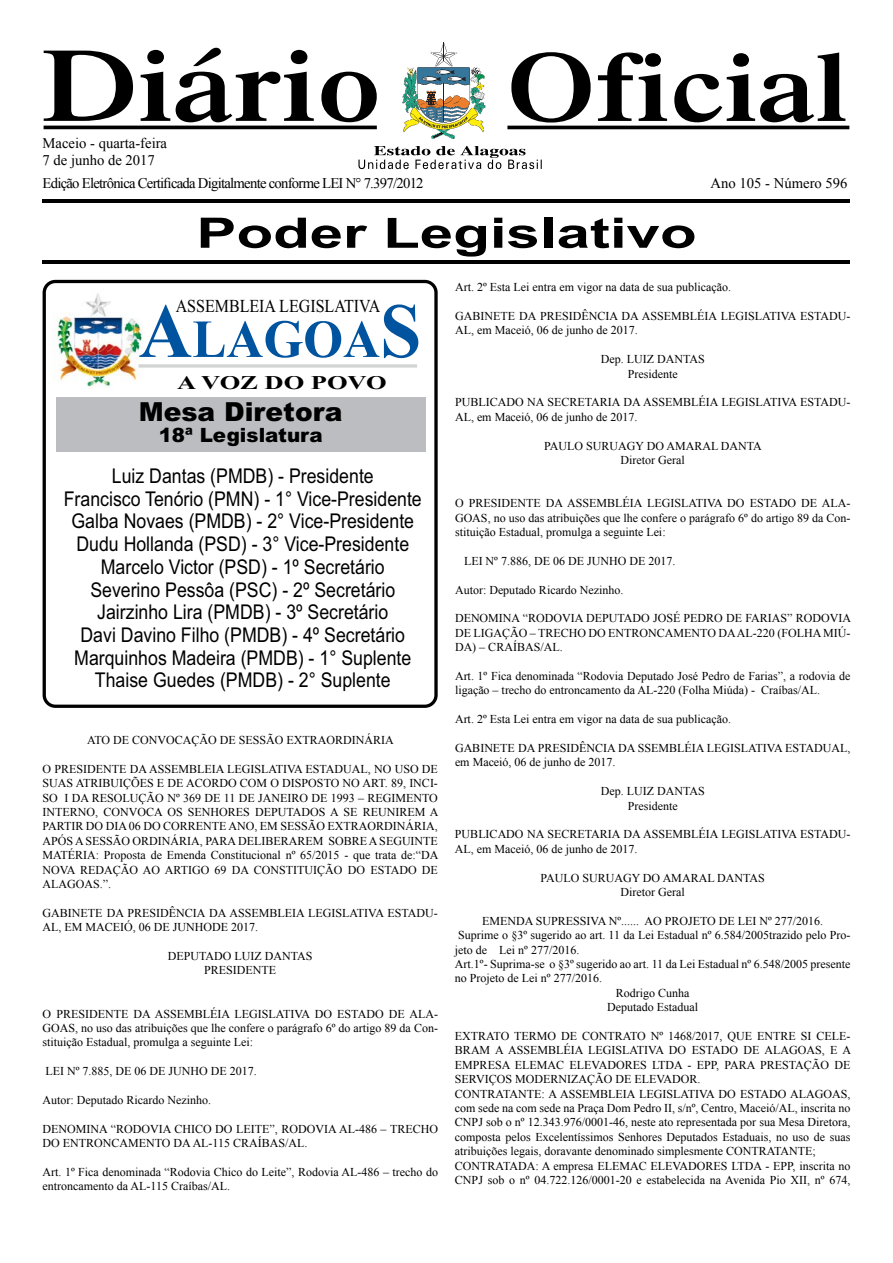
<style>
.page{position:relative;width:893px;height:1263px;background:#fff}
.page>*{position:absolute;margin:0;border:0;box-sizing:border-box;transform-origin:0 0}
.t1{font:700 53.4px "Times New Roman";color:#00539e;scale:.96 1}
.t2{font:700 42px "Arial";color:#000;scale:1.43 1}
.t3{font:900 26.25px "Arial";color:#000}
.t4{font:20.4px/22.6px "Arial";color:#000;text-align:center;scale:.87 1}
.t5{font:900 19.65px "Arial";color:#000}
.t6{font:700 19.5px "Times New Roman";color:#000;scale:1.36 1}
.t7{font:18.3px "Times New Roman";color:#000;scale:.88 1}
.t8{font:14.7px "Times New Roman";letter-spacing:-.05em;color:#000}
.t9{font:14.7px/17.5px "Times New Roman";color:#000}
.t10{font:12px/14.4px "Times New Roman";color:#000}
.s1{font-size:77.4px}
</style>
<div class="page">
<hr style="left:507px;top:126px;width:342px;height:3px;background:#000">
<svg style="left:44px;top:43px;width:801px;height:126px"></svg>
<hr style="left:43px;top:200px;width:807px;height:3px;background:#000">
<hr style="left:43px;top:261px;width:807px;height:3px;background:#000">
<div style="left:43px;top:280px;width:395px;height:428px;border:3px solid #000;border-radius:11px"></div>
<img style="left:52px;top:293px;width:91px;height:95px">
<div style="left:56px;top:397px;width:370px;height:54px;background:#bbbdc0"></div>
<hr style="left:139px;top:364px;width:278px;height:4px;background:#d8d9da">
<p class="t9" style="left:43px;top:134px;width:126px">Maceio - quarta-feira<br>7 de junho de 2017</p>
<p class="t8" style="left:43px;top:173px;width:383px">Edição Eletrônica Certificada Digitalmente conforme LEI N° 7.397/2012</p>
<p class="t9" style="left:711px;top:174px;width:138px">Ano 105 - Número 596</p>
<h2 class="t2" style="left:196px;top:205px;width:351px">Poder Legislativo</h2>
<h3 class="t7" style="left:176px;top:294px;width:234px">ASSEMBLEIA LEGISLATIVA</h3>
<h1 class="t1" style="left:139px;top:302px;width:296px"><span class="s1">A</span>LAGOA<span class="s1">S</span></h1>
<h3 class="t6" style="left:177px;top:369px;width:156px">A VOZ DO POVO</h3>
<h3 class="t3" style="left:139px;top:393px;width:205px">Mesa Diretora</h3>
<h3 class="t5" style="left:159px;top:420px;width:165px">18ª Legislatura</h3>
<p class="t4" style="left:64px;top:465px;width:413px">Luiz Dantas (PMDB) - Presidente<br>Francisco Tenório (PMN) - 1° Vice-Presidente Galba Novaes (PMDB) - 2° Vice-Presidente Dudu Hollanda (PSD) - 3° Vice-Presidente Marcelo Victor (PSD) - 1º Secretário Severino Pessôa (PSC) - 2º Secretário Jairzinho Lira (PMDB) - 3º Secretário<br>Davi Davino Filho (PMDB) - 4º Secretário Marquinhos Madeira (PMDB) - 1° Suplente Thaise Guedes (PMDB) - 2° Suplente</p>
<p class="t10" style="left:87px;top:733px;width:308px">ATO DE CONVOCAÇÃO DE SESSÃO EXTRAORDINÁRIA</p>
<p class="t10" style="left:43px;top:761px;width:398px;text-align:justify">O PRESIDENTE DA ASSEMBLEIA LEGISLATIVA ESTADUAL, NO USO DE SUAS ATRIBUIÇÕES E DE ACORDO COM O DISPOSTO NO ART. 89, INCI-SO I DA RESOLUÇÃO Nº 369 DE 11 DE JANEIRO DE 1993 – REGIMENTO INTERNO, CONVOCA OS SENHORES DEPUTADOS A SE REUNIREM A PARTIR DO DIA 06 DO CORRENTE ANO, EM SESSÃO EXTRAORDINÁRIA, APÓS A SESSÃO ORDINÁRIA, PARA DELIBERAREM SOBRE A SEGUINTE MATÉRIA: Proposta de Emenda Constitucional nº 65/2015 - que trata de:“DA NOVA REDAÇÃO AO ARTIGO 69 DA CONSTITUIÇÃO DO ESTADO DE ALAGOAS.”.</p>
<p class="t10" style="left:43px;top:905px;width:397px">GABINETE DA PRESIDÊNCIA DA ASSEMBLEIA LEGISLATIVA ESTADU-<br>AL, EM MACEIÓ, 06 DE JUNHODE 2017.</p>
<p class="t10" style="left:168px;top:949px;width:146px;text-align:center">DEPUTADO LUIZ DANTAS<br>PRESIDENTE</p>
<p class="t10" style="left:43px;top:1006px;width:397px;text-align:justify">O PRESIDENTE DA ASSEMBLÉIA LEGISLATIVA DO ESTADO DE ALA-GOAS, no uso das atribuições que lhe confere o parágrafo 6º do artigo 89 da Con&shy;stituição Estadual, promulga a seguinte Lei:</p>
<p class="t10" style="left:46px;top:1064px;width:213px">LEI Nº 7.885, DE 06 DE JUNHO DE 2017.</p>
<p class="t10" style="left:43px;top:1093px;width:170px">Autor: Deputado Ricardo Nezinho.</p>
<p class="t10" style="left:43px;top:1121px;width:397px">DENOMINA “RODOVIA CHICO DO LEITE”, RODOVIA AL-486 – TRECHO<br>DO ENTRONCAMENTO DA AL-115 CRAÍBAS/AL.</p>
<p class="t10" style="left:43px;top:1165px;width:397px">Art. 1º Fica denominada “Rodovia Chico do Leite”, Rodovia AL-486 – trecho do entroncamento da AL-115 Craíbas/AL.</p>
<p class="t10" style="left:455px;top:280px;width:277px">Art. 2º Esta Lei entra em vigor na data de sua publicação.</p>
<p class="t10" style="left:455px;top:308px;width:397px">GABINETE DA PRESIDÊNCIA DA ASSEMBLÉIA LEGISLATIVA ESTADU-<br>AL, em Maceió, 06 de junho de 2017.</p>
<p class="t10" style="left:601px;top:352px;width:106px;text-align:center">Dep. LUIZ DANTAS<br>Presidente</p>
<p class="t10" style="left:455px;top:395px;width:397px">PUBLICADO NA SECRETARIA DA ASSEMBLÉIA LEGISLATIVA ESTADU-<br>AL, em Maceió, 06 de junho de 2017.</p>
<p class="t10" style="left:544px;top:438px;width:219px;text-align:center">PAULO SURUAGY DO AMARAL DANTA<br>Diretor Geral</p>
<p class="t10" style="left:455px;top:496px;width:397px;text-align:justify">O PRESIDENTE DA ASSEMBLÉIA LEGISLATIVA DO ESTADO DE ALA-GOAS, no uso das atribuições que lhe confere o parágrafo 6º do artigo 89 da Con&shy;stituição Estadual, promulga a seguinte Lei:</p>
<p class="t10" style="left:464px;top:553px;width:213px">LEI Nº 7.886, DE 06 DE JUNHO DE 2017.</p>
<p class="t10" style="left:455px;top:582px;width:170px">Autor: Deputado Ricardo Nezinho.</p>
<p class="t10" style="left:455px;top:611px;width:398px;text-align:justify">DENOMINA “RODOVIA DEPUTADO JOSÉ PEDRO DE FARIAS” RODOVIA DE LIGAÇÃO – TRECHO DO ENTRONCAMENTO DA AL-220 (FOLHA MIÚ-DA) – CRAÍBAS/AL.</p>
<p class="t10" style="left:455px;top:668px;width:397px">Art. 1º Fica denominada “Rodovia Deputado José Pedro de Farias”, a rodovia de ligação – trecho do entroncamento da AL-220 (Folha Miúda) - Craíbas/AL.</p>
<p class="t10" style="left:455px;top:712px;width:277px">Art. 2º Esta Lei entra em vigor na data de sua publicação.</p>
<p class="t10" style="left:455px;top:740px;width:397px">GABINETE DA PRESIDÊNCIA DA SSEMBLÉIA LEGISLATIVA ESTADUAL, em Maceió, 06 de junho de 2017.</p>
<p class="t10" style="left:601px;top:784px;width:106px;text-align:center">Dep. LUIZ DANTAS<br>Presidente</p>
<p class="t10" style="left:455px;top:827px;width:397px">PUBLICADO NA SECRETARIA DA ASSEMBLÉIA LEGISLATIVA ESTADU-<br>AL, em Maceió, 06 de junho de 2017.</p>
<p class="t10" style="left:540px;top:870px;width:226px;text-align:center">PAULO SURUAGY DO AMARAL DANTAS<br>Diretor Geral</p>
<p class="t10" style="left:482px;top:913px;width:343px">EMENDA SUPRESSIVA Nº...... AO PROJETO DE LEI Nº 277/2016.</p>
<p class="t10" style="left:458px;top:928px;width:394px">Suprime o §3º sugerido ao art. 11 da Lei Estadual nº 6.584/2005trazido pelo Pro-</p>
<p class="t10" style="left:455px;top:942px;width:126px">jeto de Lei nº 277/2016.</p>
<p class="t10" style="left:455px;top:956px;width:397px">Art.1º- Suprima-se o §3º sugerido ao art. 11 da Lei Estadual nº 6.548/2005 presente</p>
<p class="t10" style="left:455px;top:971px;width:149px">no Projeto de Lei nº 277/2016.</p>
<p class="t10" style="left:616px;top:985px;width:75px">Rodrigo Cunha</p>
<p class="t10" style="left:607px;top:1000px;width:92px">Deputado Estadual</p>
<p class="t10" style="left:455px;top:1028px;width:398px">EXTRATO TERMO DE CONTRATO Nº 1468/2017, QUE ENTRE SI CELE-BRAM A ASSEMBLÉIA LEGISLATIVA DO ESTADO DE ALAGOAS, E A EMPRESA ELEMAC ELEVADORES LTDA - EPP, PARA PRESTAÇÃO DE SERVIÇOS MODERNIZAÇÃO DE ELEVADOR.<br>CONTRATANTE: A ASSEMBLEIA LEGISLATIVA DO ESTADO ALAGOAS, com sede na com sede na Praça Dom Pedro II, s/nº, Centro, Maceió/AL, inscrita no CNPJ sob o nº 12.343.976/0001-46, neste ato representada por sua Mesa Diretora, composta pelos Excelentíssimos Senhores Deputados Estaduais, no uso de suas atribuições legais, doravante denominado simplesmente CONTRATANTE; CONTRATADA: A empresa ELEMAC ELEVADORES LTDA - EPP, inscrita no CNPJ sob o nº 04.722.126/0001-20 e estabelecida na Avenida Pio XII, nº 674,</p>
</div>
